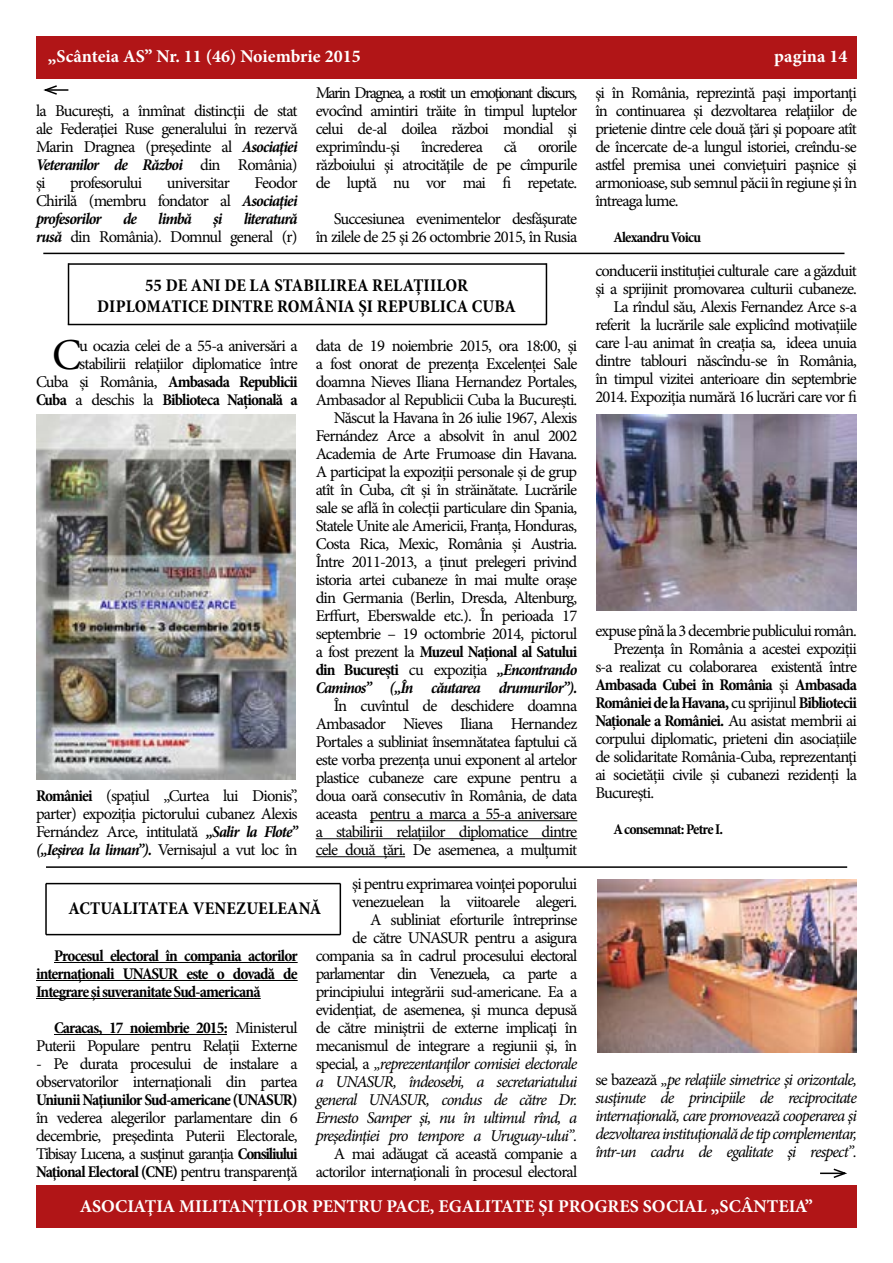
<style>
.page{position:relative;width:893px;height:1263px;background:#fff}
.page>*{position:absolute;margin:0;border:0;box-sizing:border-box;transform-origin:0 0}
.t1{font:44.25px "Minion Pro";color:#000}
.t2{font:700 18px "Minion Pro";color:#fff}
.t3{font:700 condensed 18px "Minion Pro";letter-spacing:.01em;color:#000}
.t4{font:16.5px/18px "Minion Pro";letter-spacing:-.05em;color:#000;text-align:justify}
.t5{font:700 condensed 16.5px/18px "Minion Pro";letter-spacing:-.05em;color:#000;text-align:justify}
.t6{font:italic 16.5px/18px "Minion Pro";letter-spacing:-.06em;color:#000;text-align:justify}
.t7{font:italic 700 condensed 16.5px "Minion Pro";letter-spacing:-.055em;color:#000}
.t8{font:700 condensed 15px "Minion Pro";letter-spacing:-.05em;color:#000}
.s1{font-weight:700;font-style:italic;font-stretch:condensed}
.s2{font-weight:700;font-stretch:condensed}
.s3{font-style:italic}
.s4{font-weight:400;font-stretch:normal}
.s5{font-style:normal}
</style>
<div class="page">
<div style="left:36px;top:1185px;width:820px;height:42px;background:#b11517"></div>
<div style="left:36px;top:36px;width:820px;height:42px;background:#b11517"></div>
<hr style="left:43px;top:253px;width:801px;height:1px;background:#000">
<hr style="left:46px;top:89px;width:22px;height:2px;background:#000">
<svg style="left:43px;top:85px;width:16px;height:10px"></svg>
<hr style="left:370px;top:820px;width:207px;height:1px;background:#000">
<hr style="left:316px;top:838px;width:261px;height:1px;background:#000">
<hr style="left:316px;top:856px;width:89px;height:1px;background:#000">
<img style="left:36px;top:415px;width:260px;height:364px">
<img style="left:596px;top:415px;width:261px;height:195px">
<hr style="left:69px;top:263px;width:477px;height:2px;background:#000">
<hr style="left:68px;top:263px;width:1px;height:61px;background:#000">
<hr style="left:68px;top:324px;width:478px;height:1px;background:#000">
<hr style="left:546px;top:263px;width:1px;height:61px;background:#000">
<hr style="left:46px;top:866px;width:801px;height:2px;background:#000">
<hr style="left:54px;top:962px;width:244px;height:1px;background:#000">
<hr style="left:36px;top:980px;width:262px;height:1px;background:#000">
<hr style="left:36px;top:998px;width:225px;height:1px;background:#000">
<hr style="left:54px;top:1034px;width:173px;height:1px;background:#000">
<img style="left:597px;top:880px;width:260px;height:172px">
<hr style="left:46px;top:883px;width:294px;height:1px;background:#000">
<hr style="left:45px;top:883px;width:2px;height:52px;background:#000">
<hr style="left:46px;top:934px;width:294px;height:1px;background:#000">
<hr style="left:340px;top:883px;width:1px;height:52px;background:#000">
<hr style="left:820px;top:1172px;width:25px;height:2px;background:#000">
<svg style="left:832px;top:1168px;width:15px;height:10px"></svg>
<p class="t2" style="left:48px;top:43px;width:314px">„Scânteia AS” Nr. 11 (46) Noiembrie 2015</p>
<p class="t2" style="left:774px;top:43px;width:75px">pagina 14</p>
<p class="t4" style="left:36px;top:101px;width:263px">la Bucureşti, a înmînat distincţii de stat ale Federaţiei Ruse generalului în rezervă Marin Dragnea (preşedinte al <span class="s1">Asociaţiei Veteranilor de Război</span> din România) şi</p>
<p class="t4" style="left:316px;top:83px;width:263px">Marin Dragnea, a rostit un emoţionant discurs, evocînd amintiri trăite în timpul luptelor celui de-al doilea război mondial şi exprimîndu-şi</p>
<p class="t4" style="left:595px;top:83px;width:263px">şi în România, reprezintă paşi importanţi în continuarea şi dezvoltarea relaţiilor de prietenie dintre cele două ţări şi popoare atît de încercate de-a lungul istoriei, creîndu-se astfel premisa unei convieţuiri paşnice şi armonioase, sub semnul păcii în regiune şi în întreaga lume.</p>
<p class="t8" style="left:613px;top:226px;width:89px">Alexandru Voicu</p>
<p class="t4" style="left:316px;top:137px;width:263px;text-indent:222px">ororile războiului şi atrocităţile de pe cîmpurile de luptă nu vor mai fi repetate.</p>
<p class="t4" style="left:316px;top:209px;width:263px;text-align:right">Succesiunea evenimentelor desfăşurate<br>în zilele de 25 şi 26 octombrie 2015, în Rusia</p>
<p class="t4" style="left:421px;top:137px;width:63px">încrederea</p>
<p class="t4" style="left:504px;top:137px;width:15px">că</p>
<p class="t4" style="left:36px;top:173px;width:263px;text-indent:219px">Feodor Chirilă (membru fondator al <span class="s1">Asociaţiei profesorilor</span></p>
<p class="t4" style="left:70px;top:173px;width:73px">profesorului</p>
<p class="t4" style="left:167px;top:173px;width:65px">universitar</p>
<p class="t4" style="left:36px;top:209px;width:263px;text-align:right"><span class="s1">literatură<br>rusă</span> din România). Domnul general (r)</p>
<p class="t7" style="left:123px;top:207px;width:15px">de</p>
<p class="t7" style="left:158px;top:207px;width:35px">limbă</p>
<p class="t7" style="left:213px;top:207px;width:11px">şi</p>
<p class="t3" style="left:145px;top:272px;width:57px">55 de ani</p>
<p class="t3" style="left:224px;top:272px;width:61px">de la stabilir</p>
<p class="t3" style="left:347px;top:272px;width:57px">ea relațiilor</p>
<p class="t3" style="left:97px;top:294px;width:12px">diplomatic</p>
<p class="t3" style="left:199px;top:294px;width:25px">e dintr</p>
<p class="t3" style="left:264px;top:294px;width:73px">e România</p>
<p class="t3" style="left:359px;top:294px;width:51px">și Republica</p>
<p class="t3" style="left:472px;top:294px;width:23px">Cuba</p>
<p class="t4" style="left:36px;top:337px;width:263px;text-align:right">u ocazia celei de a 55-a aniversări a stabilirii relațiilor diplomatice între<br>Cuba și România, <span class="s2">Ambasada Republicii Cuba</span> a deschis la <span class="s2">Biblioteca Națională a</span></p>
<h1 class="t1" style="left:52px;top:325px;width:31px">C</h1>
<p class="t4" style="left:36px;top:787px;width:263px"><span class="s2">României</span> (spațiul „Curtea lui Dionis”, parter) expoziția pictorului cubanez Alexis Fernández Arce, intitulată <span class="s1">„Salir la Flote” („Ieşirea la liman”).</span> Vernisajul a vut loc în</p>
<p class="t4" style="left:316px;top:337px;width:263px;text-align:right">data de 19 noiembrie 2015, ora 18:00, și a fost onorat de prezența Excelenței Sale doamna Nieves Iliana Hernandez Portales, Ambasador al Republicii Cuba la București.<br>Născut la Havana în 26 iulie 1967, Alexis Fernández Arce a absolvit în anul 2002<br>Academia de Arte Frumoase din Havana.<br>A participat la expoziții personale și de grup atît în Cuba, cît și în străinătate. Lucrările sale se află în colecții particulare din Spania, Statele Unite ale Americii, Franța, Honduras, Costa Rica, Mexic, România și Austria.<br>Între 2011-2013, a ținut prelegeri privind istoria artei cubaneze în mai multe orașe din Germania (Berlin, Dresda, Altenburg, Erffurt, Eberswalde etc.). În perioada 17 septembrie – 19 octombrie 2014, pictorul a fost prezent la <span class="s2">Muzeul Național al Satului din București</span> cu expoziția <span class="s1">„Encontrando Caminos” („În căutarea drumurilor”).</span></p>
<p class="t4" style="left:316px;top:697px;width:263px;text-indent:18px">În cuvîntul de deschidere doamna Ambasador Nieves Iliana Hernandez Portales a subliniat însemnătatea faptului că este vorba prezența unui exponent al artelor plastice cubaneze care expune pentru a doua oară consecutiv în România, de data aceasta pentru a marca a 55-a aniversare a stabilirii relațiilor diplomatice dintre cele două țări. De asemenea, a mulțumit</p>
<p class="t4" style="left:316px;top:875px;width:263px;text-align:right">şi pentru exprimarea voinţei poporului venezuelean la viitoarele alegeri.<br>A subliniat eforturile întreprinse<br>de către UNASUR pentru a asigura compania sa în cadrul procesului electoral parlamentar din Venezuela, ca parte a principiului integrării sud-americane. Ea a evidenţiat, de asemenea, şi munca depusă de către miniştrii de externe implicaţi în mecanismul de integrare a regiunii şi, în special, a <span class="s3">„reprezentanţilor comisiei electorale a UNASUR, îndeosebi, a secretariatului general UNASUR, condus de către Dr.<br>Ernesto Samper şi, nu în ultimul rînd, a preşedinţiei pro tempore a Uruguay-ului”.</span></p>
<p class="t4" style="left:316px;top:1145px;width:263px;text-align:right">A mai adăugat că această companie a actorilor internaţionali în procesul electoral</p>
<p class="t3" style="left:68px;top:896px;width:22px">Actualitat</p>
<p class="t3" style="left:168px;top:896px;width:132px">ea venezueleană</p>
<p class="t5" style="left:36px;top:946px;width:263px;text-indent:18px">Procesul electoral în compania actorilor internaţionali UNASUR este o dovadă de Integrare şi suveranitate Sud-americană</p>
<p class="t4" style="left:36px;top:1019px;width:263px;text-align:right"><span class="s2">Caracas, 17 noiembrie 2015:</span> Ministerul<br>Puterii Populare pentru Relaţii Externe</p>
<p class="t4" style="left:36px;top:1055px;width:263px">- Pe durata procesului de instalare a observatorilor internaţionali din partea</p>
<p class="t5" style="left:36px;top:1090px;width:263px">Uniunii Naţiunilor Sud-americane (UNASUR)</p>
<p class="t4" style="left:36px;top:1109px;width:263px">în vederea alegerilor parlamentare din 6 decembrie, preşedinta Puterii Electorale, Tibisay Lucena, a susţinut garanţia <span class="s2">Consiliului Naţional Electoral (CNE)</span> pentru transparenţă</p>
<p class="t4" style="left:595px;top:262px;width:263px;text-align:right">conducerii instituției culturale care a găzduit și a sprijinit promovarea culturii cubaneze.<br>La rîndul său, Alexis Fernandez Arce s-a referit la lucrările sale explicînd motivațiile care l-au animat în creația sa, ideea unuia dintre tablouri născîndu-se în România, în timpul vizitei anterioare din septembrie 2014. Expoziția numără 16 lucrări care vor fi</p>
<p class="t4" style="left:595px;top:622px;width:263px">expuse pînă la 3 decembrie publicului român.</p>
<p class="t4" style="left:613px;top:640px;width:245px">Prezența în România a acestei expoziții</p>
<p class="t4" style="left:595px;top:658px;width:263px">s-a realizat cu colaborarea existentă între</p>
<p class="t5" style="left:595px;top:676px;width:263px">Ambasada Cubei în România <span class="s4">şi</span> Ambasada</p>
<p class="t5" style="left:595px;top:694px;width:263px">României de la Havana, <span class="s4">cu sprijinul</span> Bibliotecii</p>
<p class="t5" style="left:595px;top:712px;width:263px">Naționale a României. <span class="s4">Au asistat membrii ai</span></p>
<p class="t4" style="left:595px;top:730px;width:263px">corpului diplomatic, prieteni din asociațiile</p>
<p class="t4" style="left:595px;top:748px;width:263px">de solidaritate România-Cuba, reprezentanţi</p>
<p class="t4" style="left:595px;top:766px;width:263px">ai societății civile și cubanezi rezidenți la</p>
<p class="t4" style="left:595px;top:784px;width:60px">București.</p>
<p class="t8" style="left:613px;top:819px;width:111px">A consemnat: Petre I.</p>
<p class="t6" style="left:595px;top:1071px;width:263px"><span class="s5">se bazează</span> „pe relaţiile simetrice şi orizontale, susţinute de principiile de reciprocitate internaţională, care promovează cooperarea şi dezvoltarea instituţională de tip complementar, într-un cadru de egalitate şi respect”.</p>
<p class="t2" style="left:80px;top:1194px;width:735px">ASOCIAŢIA MILITANŢILOR PENTRU PACE, EGALITATE ŞI PROGRES SOCIAL „SCÂNTEIA”</p>
</div>
